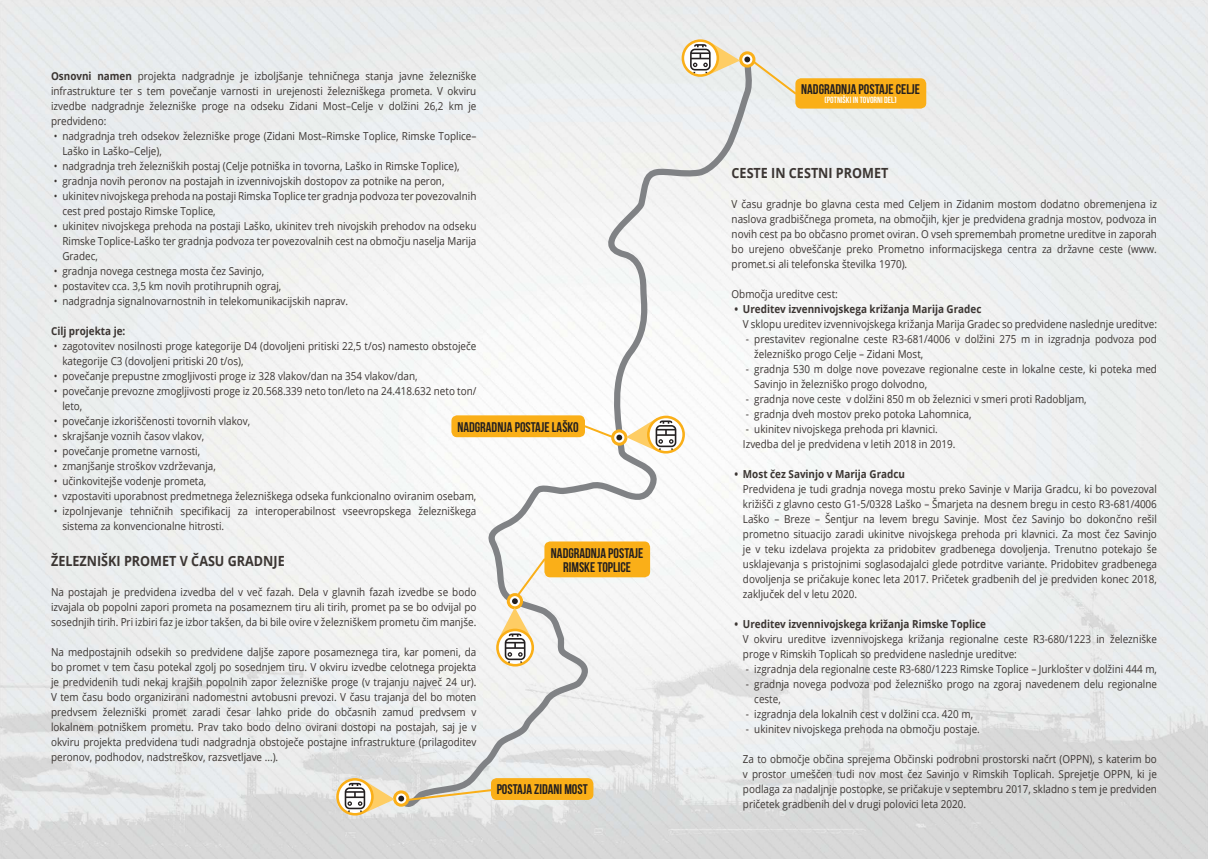
<style>
.page{position:relative;width:1208px;height:859px;background:#fff}
.page>*{position:absolute;margin:0;border:0;box-sizing:border-box;transform-origin:0 0}
.t1{font:700 14px/14px "Bebas Neue";color:#231f20;text-align:center}
.t2{font:700 14px "Open Sans";color:#3b3532;scale:.9 1}
.t3{font:11px/15px "Open Sans";color:#3b3532;scale:.9 1}
.t4{font:700 11px "Open Sans";color:#3b3532;scale:.9 1}
.t5{font:700 9px "Bebas Neue";color:#fff}
.s1{font-weight:700}
</style>
<div class="page">
<svg style="left:393px;top:53px;width:360px;height:755px"></svg>
<div style="left:795px;top:78px;width:131px;height:31px;background:#faaf18;border-radius:6px"></div>
<div style="left:451px;top:415px;width:134px;height:22px;background:#faaf18;border-radius:6px"></div>
<div style="left:544px;top:541px;width:106px;height:36px;background:#faaf18;border-radius:6px"></div>
<div style="left:491px;top:778px;width:102px;height:22px;background:#faaf18;border-radius:6px"></div>
<svg style="left:681px;top:39px;width:117px;height:57px;background:#e3ddcc"></svg>
<svg style="left:582px;top:416px;width:103px;height:37px"></svg>
<svg style="left:496px;top:557px;width:51px;height:109px"></svg>
<svg style="left:336px;top:778px;width:158px;height:37px;background:#dcd2bd"></svg>
<p class="t3" style="left:51px;top:68px;width:474px;text-align:justify"><span class="s1">Osnovni namen</span> projekta nadgradnje je izboljšanje tehničnega stanja javne železniške infrastrukture ter s tem povečanje varnosti in urejenosti železniškega prometa. V okviru izvedbe nadgradnje železniške proge na odseku Zidani Most–Celje v dolžini 26,2 km je predvideno:</p>
<p class="t3" style="left:62px;top:128px;width:461px;text-indent:-9px">• nadgradnja treh odsekov železniške proge (Zidani Most–Rimske Toplice, Rimske Toplice–<br>Laško in Laško–Celje),</p>
<p class="t3" style="left:54px;top:158px;width:452px">• nadgradnja treh železniških postaj (Celje potniška in tovorna, Laško in Rimske Toplice),</p>
<p class="t3" style="left:54px;top:173px;width:435px">• gradnja novih peronov na postajah in izvennivojskih dostopov za potnike na peron,</p>
<p class="t3" style="left:62px;top:188px;width:461px;text-indent:-9px">• ukinitev nivojskega prehoda na postaji Rimska Toplice ter gradnja podvoza ter povezovalnih cest pred postajo Rimske Toplice,</p>
<p class="t3" style="left:62px;top:218px;width:461px;text-align:justify;text-indent:-9px">• ukinitev nivojskega prehoda na postaji Laško, ukinitev treh nivojskih prehodov na odseku Rimske Toplice-Laško ter gradnja podvoza ter povezovalnih cest na območju naselja Marija Gradec,</p>
<p class="t3" style="left:54px;top:263px;width:235px">• gradnja novega cestnega mosta čez Savinjo,</p>
<p class="t3" style="left:54px;top:278px;width:254px">• postavitev cca. 3,5 km novih protihrupnih ograj,</p>
<p class="t3" style="left:54px;top:293px;width:328px">• nadgradnja signalnovarnostnih in telekomunikacijskih naprav.</p>
<p class="t4" style="left:51px;top:323px;width:84px">Cilj projekta je:</p>
<p class="t3" style="left:62px;top:338px;width:461px;text-indent:-9px">• zagotovitev nosilnosti proge kategorije D4 (dovoljeni pritiski 22,5 t/os) namesto obstoječe kategorije C3 (dovoljeni pritiski 20 t/os),</p>
<p class="t3" style="left:54px;top:368px;width:406px">• povečanje prepustne zmogljivosti proge iz 328 vlakov/dan na 354 vlakov/dan,</p>
<p class="t3" style="left:62px;top:383px;width:461px;text-indent:-9px">• povečanje prevozne zmogljivosti proge iz 20.568.339 neto ton/leto na 24.418.632 neto ton/ leto,</p>
<p class="t3" style="left:54px;top:413px;width:220px">• povečanje izkoriščenosti tovornih vlakov,</p>
<p class="t3" style="left:54px;top:428px;width:168px">• skrajšanje voznih časov vlakov,</p>
<p class="t3" style="left:54px;top:443px;width:164px">• povečanje prometne varnosti,</p>
<p class="t3" style="left:54px;top:458px;width:181px">• zmanjšanje stroškov vzdrževanja,</p>
<p class="t3" style="left:54px;top:473px;width:171px">• učinkovitejše vodenje prometa,</p>
<p class="t3" style="left:54px;top:488px;width:471px">• vzpostaviti uporabnost predmetnega železniškega odseka funkcionalno oviranim osebam,</p>
<p class="t3" style="left:62px;top:503px;width:461px;text-indent:-9px">• izpolnjevanje tehničnih specifikacij za interoperabilnost vseevropskega železniškega sistema za konvencionalne hitrosti.</p>
<p class="t2" style="left:51px;top:551px;width:261px">ŽELEZNIŠKI PROMET V ČASU GRADNJE</p>
<p class="t3" style="left:51px;top:585px;width:474px;text-align:justify">Na postajah je predvidena izvedba del v več fazah. Dela v glavnih fazah izvedbe se bodo izvajala ob popolni zapori prometa na posameznem tiru ali tirih, promet pa se bo odvijal po sosednjih tirih. Pri izbiri faz je izbor takšen, da bi bile ovire v železniškem prometu čim manjše.</p>
<p class="t3" style="left:51px;top:645px;width:474px;text-align:justify">Na medpostajnih odsekih so predvidene daljše zapore posameznega tira, kar pomeni, da bo promet v tem času potekal zgolj po sosednjem tiru. V okviru izvedbe celotnega projekta je predvidenih tudi nekaj krajših popolnih zapor železniške proge (v trajanju največ 24 ur).<br>V tem času bodo organizirani nadomestni avtobusni prevozi. V času trajanja del bo moten predvsem železniški promet zaradi česar lahko pride do občasnih zamud predvsem v lokalnem potniškem prometu. Prav tako bodo delno ovirani dostopi na postajah, saj je v okviru projekta predvidena tudi nadgradnja obstoječe postajne infrastrukture (prilagoditev peronov, podhodov, nadstreškov, razsvetljave ...).</p>
<p class="t1" style="left:457px;top:419px;width:123px">NADGRADNJA POSTAJE LAŠKO</p>
<p class="t1" style="left:551px;top:546px;width:94px">NADGRADNJA POSTAJE<br>RIMSKE TOPLICE</p>
<p class="t1" style="left:496px;top:782px;width:93px">POSTAJA ZIDANI MOST</p>
<p class="t1" style="left:801px;top:82px;width:120px">NADGRADNJA POSTAJE CELJE</p>
<p class="t5" style="left:824px;top:95px;width:73px">(POTNIŠKI IN TOVORNI DEL)</p>
<p class="t2" style="left:731px;top:163px;width:176px">CESTE IN CESTNI PROMET</p>
<p class="t3" style="left:731px;top:196px;width:474px;text-align:justify">V času gradnje bo glavna cesta med Celjem in Zidanim mostom dodatno obremenjena iz naslova gradbiščnega prometa, na območjih, kjer je predvidena gradnja mostov, podvoza in novih cest pa bo občasno promet oviran. O vseh spremembah prometne ureditve in zaporah bo urejeno obveščanje preko Prometno informacijskega centra za državne ceste (www. promet.si ali telefonska številka 1970).</p>
<p class="t3" style="left:731px;top:286px;width:120px">Območja ureditve cest:</p>
<p class="t4" style="left:734px;top:301px;width:276px">• Ureditev izvennivojskega križanja Marija Gradec</p>
<p class="t3" style="left:743px;top:316px;width:461px">V sklopu ureditev izvennivojskega križanja Marija Gradec so predvidene naslednje ureditve:</p>
<p class="t3" style="left:754px;top:331px;width:449px;text-indent:-9px">- prestavitev regionalne ceste R3-681/4006 v dolžini 275 m in izgradnja podvoza pod železniško progo Celje – Zidani Most,</p>
<p class="t3" style="left:754px;top:361px;width:449px;text-indent:-9px">- gradnja 530 m dolge nove povezave regionalne ceste in lokalne ceste, ki poteka med<br>Savinjo in železniško progo dolvodno,</p>
<p class="t3" style="left:746px;top:391px;width:380px">- gradnja nove ceste v dolžini 850 m ob železnici v smeri proti Radobljam,</p>
<p class="t3" style="left:746px;top:406px;width:252px">- gradnja dveh mostov preko potoka Lahomnica,</p>
<p class="t3" style="left:746px;top:421px;width:215px">- ukinitev nivojskega prehoda pri klavnici.</p>
<p class="t3" style="left:743px;top:436px;width:237px">Izvedba del je predvidena v letih 2018 in 2019.</p>
<p class="t4" style="left:734px;top:466px;width:191px">• Most čez Savinjo v Marija Gradcu</p>
<p class="t3" style="left:743px;top:481px;width:461px;text-align:justify">Predvidena je tudi gradnja novega mostu preko Savinje v Marija Gradcu, ki bo povezoval križišči z glavno cesto G1-5/0328 Laško – Šmarjeta na desnem bregu in cesto R3-681/4006<br>Laško – Breze – Šentjur na levem bregu Savinje. Most čez Savinjo bo dokončno rešil prometno situacijo zaradi ukinitve nivojskega prehoda pri klavnici. Za most čez Savinjo je v teku izdelava projekta za pridobitev gradbenega dovoljenja. Trenutno potekajo še usklajevanja s pristojnimi soglasodajalci glede potrditve variante. Pridobitev gradbenega dovoljenja se pričakuje konec leta 2017. Pričetek gradbenih del je predviden konec 2018, zaključek del v letu 2020.</p>
<p class="t4" style="left:734px;top:616px;width:281px">• Ureditev izvennivojskega križanja Rimske Toplice</p>
<p class="t3" style="left:743px;top:631px;width:461px">V okviru ureditve izvennivojskega križanja regionalne ceste R3-680/1223 in železniške proge v Rimskih Toplicah so predvidene naslednje ureditve:</p>
<p class="t3" style="left:746px;top:661px;width:458px">- izgradnja dela regionalne ceste R3-680/1223 Rimske Toplice – Jurklošter v dolžini 444 m,</p>
<p class="t3" style="left:754px;top:676px;width:449px;text-indent:-9px">- gradnja novega podvoza pod železniško progo na zgoraj navedenem delu regionalne ceste,</p>
<p class="t3" style="left:746px;top:706px;width:254px">- izgradnja dela lokalnih cest v dolžini cca. 420 m,</p>
<p class="t3" style="left:746px;top:721px;width:262px">- ukinitev nivojskega prehoda na območju postaje.</p>
<p class="t3" style="left:743px;top:751px;width:461px;text-align:justify">Za to območje občina sprejema Občinski podrobni prostorski načrt (OPPN), s katerim bo v prostor umeščen tudi nov most čez Savinjo v Rimskih Toplicah. Sprejetje OPPN, ki je podlaga za nadaljnje postopke, se pričakuje v septembru 2017, skladno s tem je predviden pričetek gradbenih del v drugi polovici leta 2020.</p>
</div>
